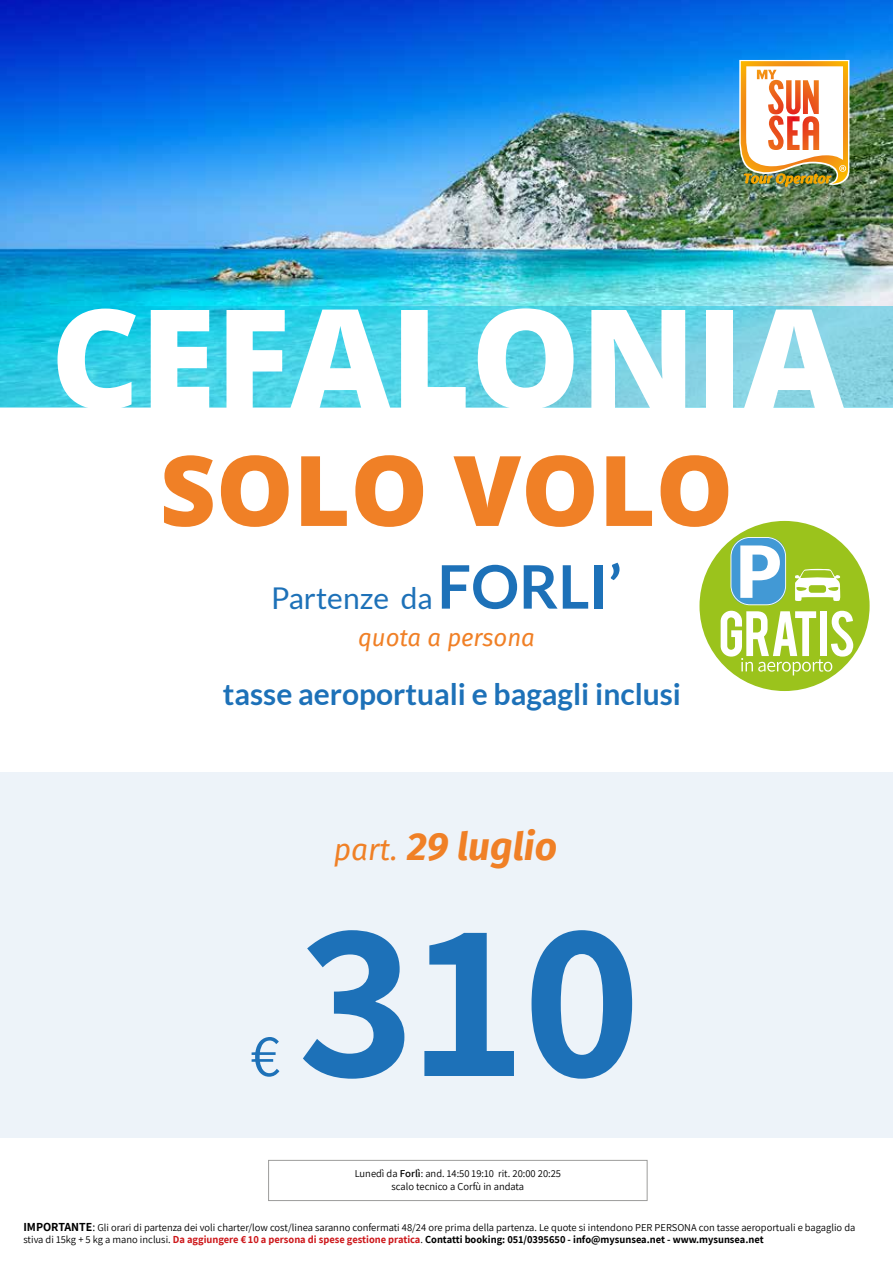
<style>
.page{position:relative;width:893px;height:1263px;background:#fff}
.page>*{position:absolute;margin:0;border:0;box-sizing:border-box;transform-origin:0 0}
.t1{font:700 225px "Assistant";color:#1d71b8}
.t2{font:800 138px "Open Sans";color:#fff}
.t3{font:800 97.5px "Open Sans";color:#f08026}
.t4{font:60px "Assistant";color:#1d71b8}
.t5{font:italic 700 39px "Fira Sans";color:#f08026}
.t6{font:700 30px "Lato";color:#1d71b8}
.t7{font:30px "Lato";color:#1d71b8}
.t8{font:italic 24px "Fira Sans";color:#f08026}
.t9{font:10.5px/12.6px "Assistant";color:#000}
.s1{font-weight:700;font-size:60px}
.s2{font-weight:400;font-size:30px}
.s3{font-weight:600}
.s4{font-weight:700;font-size:12px}
.s5{font-size:12px}
.s6{font-weight:700;color:#cd171a}
.s7{font-weight:700}
</style>
<div class="page">
<img style="left:0;top:0;width:893px;height:306px">
<img style="left:739px;top:60px;width:111px;height:128px">
<svg style="left:0;top:306px;width:893px;height:101px"></svg>
<div style="left:699px;top:521px;width:171px;height:170px;background:#9bc31c;border-radius:50%"></div>
<svg style="left:730px;top:537px;width:56px;height:68px"></svg>
<svg style="left:721px;top:611px;width:132px;height:64px"></svg>
<img style="left:795px;top:569px;width:46px;height:32px">
<div style="left:0;top:772px;width:893px;height:365px;background:#edf3f9"></div>
<div style="left:268px;top:1160px;width:379px;height:41px;border:1px solid #9d9d9c"></div>
<h2 class="t2" style="left:51px;top:253px;width:795px">CEFALONIA</h2>
<h3 class="t3" style="left:160px;top:416px;width:575px">SOLO VOLO</h3>
<h3 class="t7" style="left:271px;top:581px;width:352px">Partenze da<span class="s1">FORLI’</span></h3>
<h3 class="t8" style="left:358px;top:620px;width:178px">quota a persona</h3>
<h3 class="t6" style="left:223px;top:677px;width:460px">tasse aeroportuali e bagagli inclusi</h3>
<h3 class="t5" style="left:334px;top:814px;width:225px"><span class="s2">part.</span> 29 luglio</h3>
<h3 class="t4" style="left:250px;top:1015px;width:31px">€</h3>
<h1 class="t1" style="left:298px;top:846px;width:344px">310</h1>
<p class="t9" style="left:355px;top:1167px;width:208px;text-align:center">Lunedì da <span class="s3">Forlì</span>: and. 14:50 19:10 rit. 20:00 20:25 scalo tecnico a Corfù in andata</p>
<p class="t9" style="left:23px;top:1220px;width:833px"><span class="s4">IMPORTANTE</span><span class="s5">:</span> Gli orari di partenza dei voli charter/low cost/linea saranno confermati 48/24 ore prima della partenza. Le quote si intendono PER PERSONA con tasse aeroportuali e bagaglio da stiva di 15kg + 5 kg a mano inclusi. <span class="s6">Da aggiungere € 10 a persona di spese gestione pratica</span>. <span class="s7">Contatti booking: 051/0395650 - info@mysunsea.net - www.mysunsea.net</span></p>
</div>
